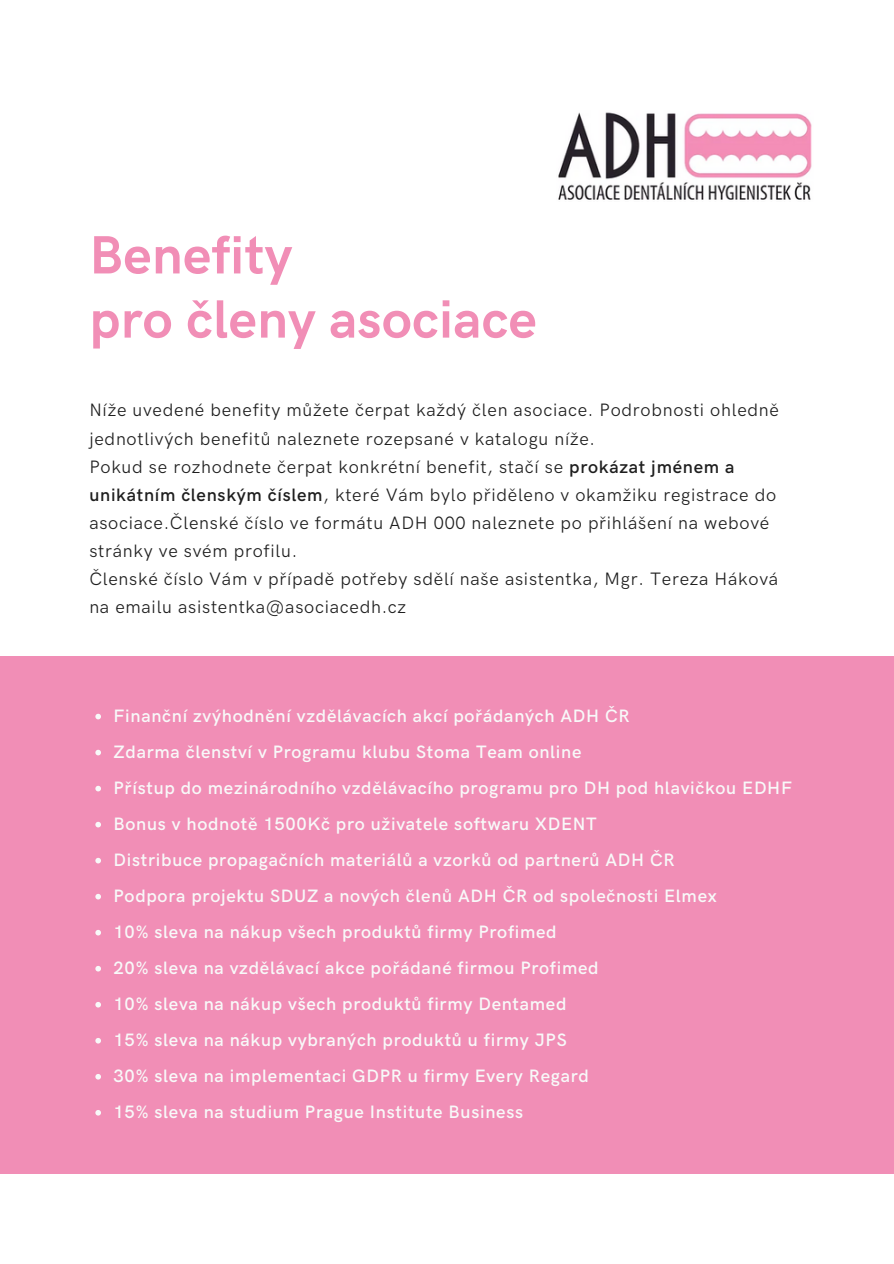
<style>
.page{position:relative;width:894px;height:1264px;background:#fff}
.page>*{position:absolute;margin:0;border:0;box-sizing:border-box;transform-origin:0 0}
.t1{font:700 54px/64.2px "HK Grotesk Pro";letter-spacing:.005em;color:#f18eb6}
.t2{font:600 18px "HK Grotesk Pro";letter-spacing:.04em;color:#f8f9f9}
.t3{font:18px/28.2px "HK Grotesk Pro";letter-spacing:.04em;color:#1e1e1e}
.s1{font-weight:600}
</style>
<div class="page">
<div style="left:0;top:656px;width:893px;height:518px;background:#f18eb6"></div>
<img style="left:558px;top:112px;width:254px;height:88px">
<svg style="left:95px;top:713px;width:6px;height:6px"></svg>
<svg style="left:95px;top:749px;width:6px;height:6px"></svg>
<svg style="left:95px;top:785px;width:6px;height:6px"></svg>
<svg style="left:95px;top:821px;width:6px;height:6px"></svg>
<svg style="left:95px;top:857px;width:6px;height:6px"></svg>
<svg style="left:95px;top:893px;width:6px;height:6px"></svg>
<svg style="left:95px;top:930px;width:6px;height:5px"></svg>
<svg style="left:95px;top:966px;width:6px;height:5px"></svg>
<svg style="left:95px;top:1002px;width:6px;height:5px"></svg>
<svg style="left:95px;top:1038px;width:6px;height:5px"></svg>
<svg style="left:95px;top:1074px;width:6px;height:5px"></svg>
<svg style="left:95px;top:1110px;width:6px;height:5px"></svg>
<h1 class="t1" style="left:89px;top:225px;width:448px">Benefity<br>pro členy asociace</h1>
<p class="t3" style="left:89px;top:397px;width:691px">Níže uvedené benefity můžete čerpat každý člen asociace. Podrobnosti ohledně jednotlivých benefitů naleznete rozepsané v katalogu níže.</p>
<p class="t3" style="left:89px;top:453px;width:688px">Pokud se rozhodnete čerpat konkrétní benefit, stačí se <span class="s1">prokázat jménem a unikátním členským číslem</span>, které Vám bylo přiděleno v okamžiku registrace do asociace.Členské číslo ve formátu ADH 000 naleznete po přihlášení na webové stránky ve svém profilu.</p>
<p class="t3" style="left:89px;top:566px;width:690px">Členské číslo Vám v případě potřeby sdělí naše asistentka, Mgr. Tereza Háková na emailu asistentka@asociacedh.cz</p>
<p class="t2" style="left:114px;top:705px;width:517px">Finanční zvýhodnění vzdělávacích akcí pořádaných ADH ČR</p>
<p class="t2" style="left:114px;top:741px;width:469px">Zdarma členství v Programu klubu Stoma Team online</p>
<p class="t2" style="left:114px;top:777px;width:679px">Přístup do mezinárodního vzdělávacího programu pro DH pod hlavičkou EDHF</p>
<p class="t2" style="left:114px;top:813px;width:484px">Bonus v hodnotě 1500Kč pro uživatele softwaru XDENT</p>
<p class="t2" style="left:114px;top:849px;width:562px">Distribuce propagačních materiálů a vzorků od partnerů ADH ČR</p>
<p class="t2" style="left:114px;top:885px;width:604px">Podpora projektu SDUZ a nových členů ADH ČR od společnosti Elmex</p>
<p class="t2" style="left:114px;top:921px;width:444px">10% sleva na nákup všech produktů firmy Profimed</p>
<p class="t2" style="left:114px;top:957px;width:486px">20% sleva na vzdělávací akce pořádané firmou Profimed</p>
<p class="t2" style="left:114px;top:993px;width:454px">10% sleva na nákup všech produktů firmy Dentamed</p>
<p class="t2" style="left:114px;top:1029px;width:454px">15% sleva na nákup vybraných produktů u firmy JPS</p>
<p class="t2" style="left:114px;top:1065px;width:477px">30% sleva na implementaci GDPR u firmy Every Regard</p>
<p class="t2" style="left:114px;top:1101px;width:411px">15% sleva na studium Prague Institute Business</p>
</div>
